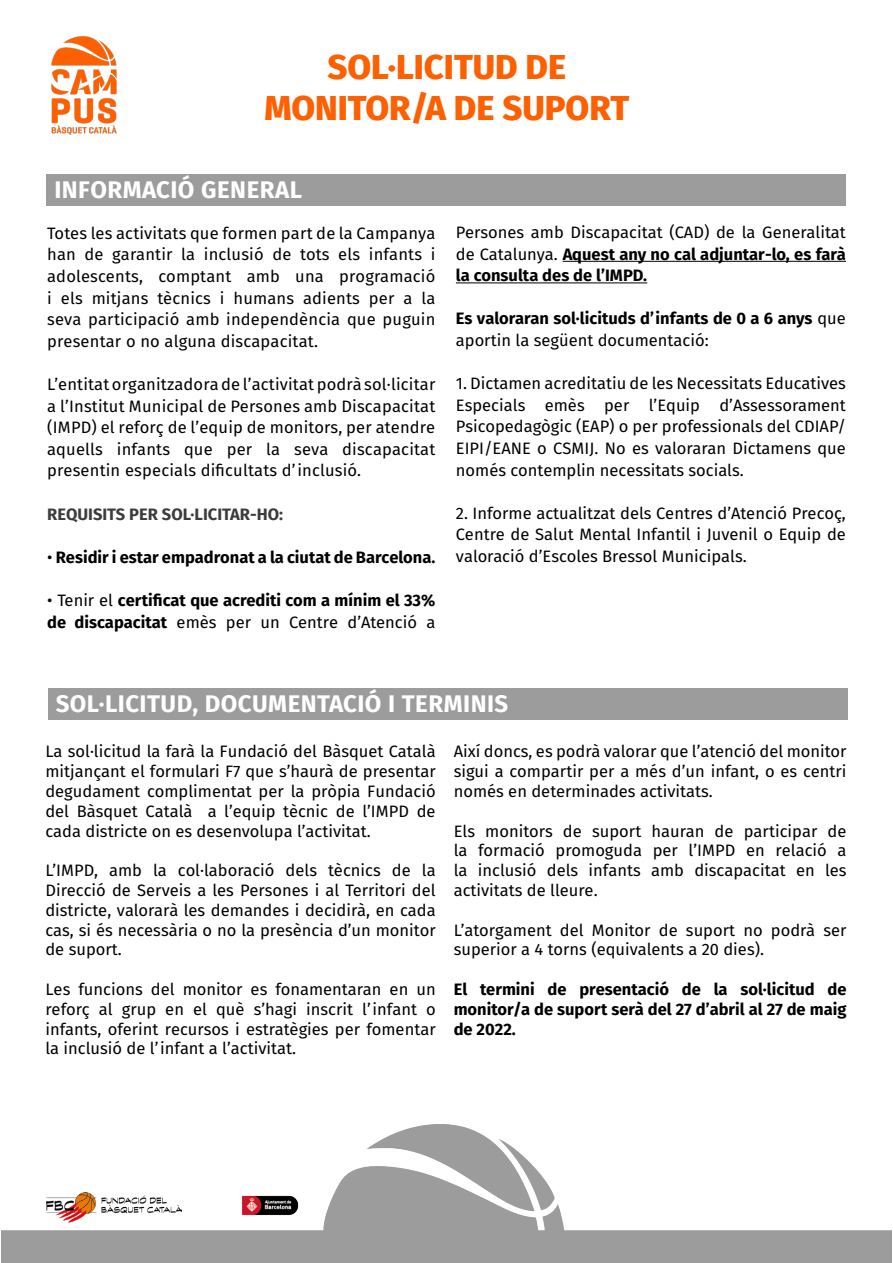
<style>
.page{position:relative;width:893px;height:1263px;background:#fff}
.page>*{position:absolute;margin:0;border:0;box-sizing:border-box;transform-origin:0 0}
.t1{font:800 34.5px/41.4px "Fira Sans";color:#fc6000;text-align:center}
.t2{font:700 24px "Fira Sans";letter-spacing:.02em;color:#fff}
.t3{font:16.5px/19.8px "Fira Sans";color:#000;text-align:justify}
.t4{font:700 16.5px/19.8px "Fira Sans";color:#000}
.t5{font:700 16.5px "Fira Sans";color:#3c3c3b}
.s1{font-weight:400}
.s2{font-weight:700}
</style>
<div class="page">
<img style="left:51px;top:36px;width:66px;height:99px">
<img style="left:1px;top:1124px;width:891px;height:139px">
<img style="left:47px;top:1193px;width:135px;height:29px">
<div style="left:48px;top:688px;width:800px;height:32px;background:#9d9c9c"></div>
<div style="left:47px;top:174px;width:799px;height:32px;background:#9d9c9c"></div>
<hr style="left:563px;top:261px;width:283px;height:1px;background:#000">
<hr style="left:456px;top:282px;width:191px;height:1px;background:#000">
<h1 class="t1" style="left:264px;top:43px;width:366px">SOL·LICITUD DE<br>MONITOR/A DE SUPORT</h1>
<h2 class="t2" style="left:54px;top:170px;width:249px">INFORMACIÓ GENERAL</h2>
<p class="t3" style="left:47px;top:222px;width:390px;line-height:21.6px">Totes les activitats que formen part de la Campanya han de garantir la inclusió de tots els infants i adolescents, comptant amb una programació i els mitjans tècnics i humans adients per a la seva participació amb independència que puguin presentar o no alguna discapacitat.</p>
<p class="t3" style="left:47px;top:373px;width:390px;line-height:21.6px">L’entitat organitzadora de l’activitat podrà sol·licitar a l’Institut Municipal de Persones amb Discapacitat (IMPD) el reforç de l’equip de monitors, per atendre aquells infants que per la seva discapacitat presentin especials dificultats d’inclusió.</p>
<p class="t5" style="left:47px;top:500px;width:238px">REQUISITS PER SOL·LICITAR-HO:</p>
<p class="t4" style="left:47px;top:546px;width:390px"><span class="s1">•</span> Residir i estar empadronat a la ciutat de Barcelona.</p>
<p class="t4" style="left:47px;top:588px;width:390px;line-height:21.6px"><span class="s1">• Tenir el</span> certificat que acrediti com a mínim el 33% de discapacitat <span class="s1">emès per un Centre d’Atenció a</span></p>
<p class="t3" style="left:456px;top:221px;width:391px;line-height:21.6px">Persones amb Discapacitat (CAD) de la Generalitat de Catalunya. <span class="s2">Aquest any no cal adjuntar-lo, es farà la consulta des de l’IMPD.</span></p>
<p class="t4" style="left:456px;top:307px;width:392px;line-height:21.6px">Es valoraran sol·licituds d’infants de 0 a 6 anys <span class="s1">que aportin la següent documentació:</span></p>
<p class="t3" style="left:456px;top:372px;width:392px;line-height:21.6px">1. Dictamen acreditatiu de les Necessitats Educatives Especials emès per l’Equip d’Assessorament Psicopedagògic (EAP) o per professionals del CDIAP/ EIPI/EANE o CSMIJ. No es valoraran Dictamens que només contemplin necessitats socials.</p>
<p class="t3" style="left:456px;top:502px;width:392px;line-height:21.6px">2. Informe actualitzat dels Centres d’Atenció Precoç, Centre de Salut Mental Infantil i Juvenil o Equip de valoració d’Escoles Bressol Municipals.</p>
<h2 class="t2" style="left:56px;top:684px;width:454px">SOL·LICITUD, DOCUMENTACIÓ I TERMINIS</h2>
<p class="t3" style="left:45px;top:741px;width:392px">La sol·licitud la farà la Fundació del Bàsquet Català mitjançant el formulari F7 que s’haurà de presentar degudament complimentat per la pròpia Fundació del Bàsquet Català a l’equip tècnic de l’IMPD de cada districte on es desenvolupa l’activitat.</p>
<p class="t3" style="left:45px;top:860px;width:392px">L’IMPD, amb la col·laboració dels tècnics de la Direcció de Serveis a les Persones i al Territori del districte, valorarà les demandes i decidirà, en cada cas, si és necessària o no la presència d’un monitor de suport.</p>
<p class="t3" style="left:45px;top:979px;width:392px">Les funcions del monitor es fonamentaran en un reforç al grup en el què s’hagi inscrit l’infant o infants, oferint recursos i estratègies per fomentar la inclusió de l’infant a l’activitat.</p>
<p class="t3" style="left:454px;top:741px;width:394px">Així doncs, es podrà valorar que l’atenció del monitor sigui a compartir per a més d’un infant, o es centri només en determinades activitats.</p>
<p class="t3" style="left:454px;top:820px;width:394px">Els monitors de suport hauran de participar de la formació promoguda per l’IMPD en relació a la inclusió dels infants amb discapacitat en les activitats de lleure.</p>
<p class="t3" style="left:454px;top:919px;width:394px">L’atorgament del Monitor de suport no podrà ser superior a 4 torns (equivalents a 20 dies).</p>
<p class="t4" style="left:454px;top:978px;width:394px;text-align:justify">El termini de presentació de la sol·licitud de monitor/a de suport serà del 27 d’abril al 27 de maig de 2022.</p>
</div>
